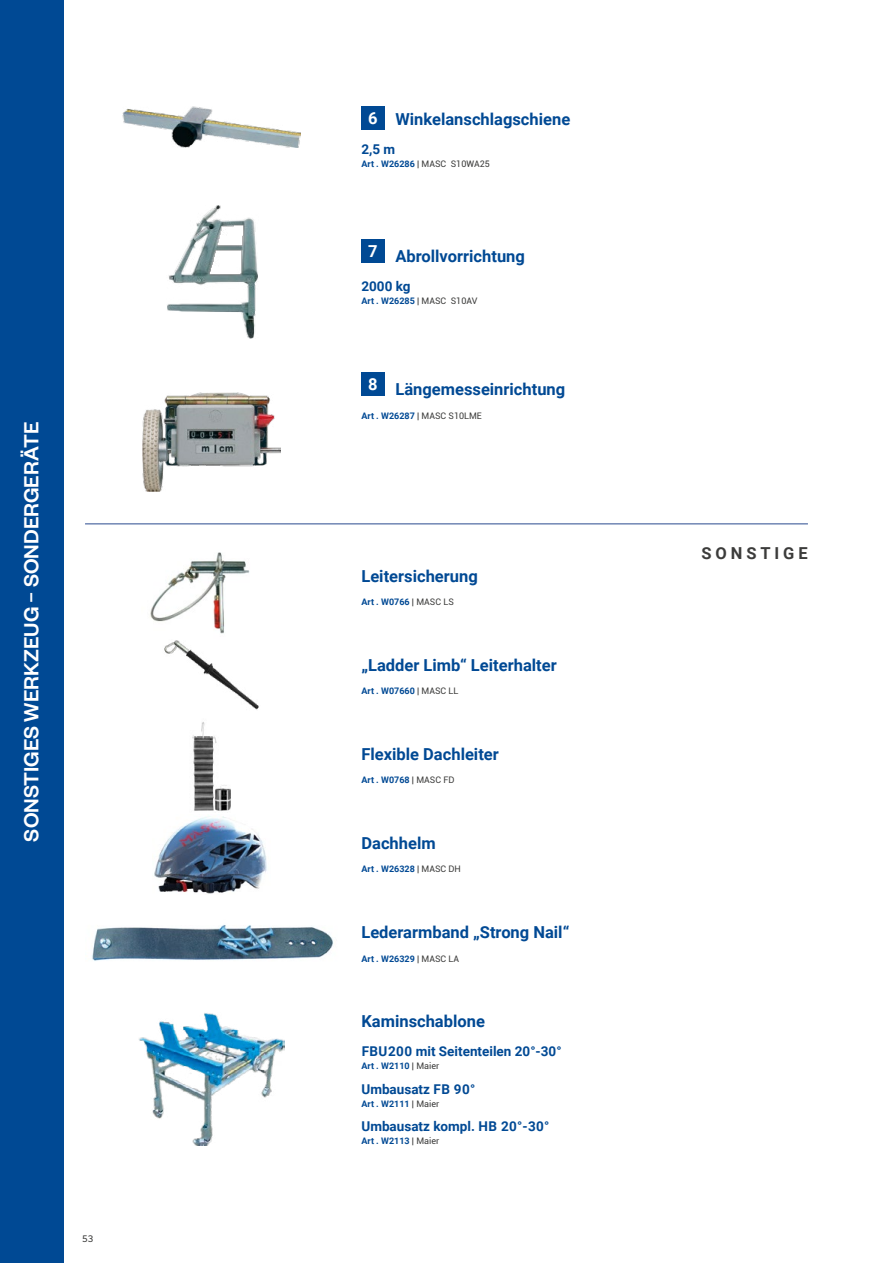
<style>
.page{position:relative;width:893px;height:1263px;background:#fff}
.page>*{position:absolute;margin:0;border:0;box-sizing:border-box;transform-origin:0 0}
.t1{font:500 22.5px "Founders Grotesk";color:#fff}
.t2{font:700 16.5px "Roboto";color:#004994}
.t3{font:700 16.5px "Roboto";letter-spacing:.235em;color:#3c3c3b}
.t4{font:700 13.5px "Roboto";color:#004994}
.t5{font:700 9px "Roboto";color:#004994}
.t6{font:9px "Roboto";color:#3c3c3b}
.t7{font:9px "Usual";color:#3c3c3b}
.s1{color:#fff}
.s2{font-weight:700;color:#004994}
.s3{font-weight:400;color:#3c3c3b}
</style>
<div class="page">
<img style="left:192px;top:725px;width:39px;height:86px">
<img style="left:123px;top:106px;width:177px;height:42px">
<img style="left:142px;top:392px;width:139px;height:99px">
<img style="left:150px;top:552px;width:100px;height:75px">
<img style="left:164px;top:627px;width:95px;height:98px">
<img style="left:154px;top:816px;width:113px;height:78px">
<img style="left:92px;top:925px;width:241px;height:36px">
<img style="left:139px;top:1013px;width:146px;height:133px">
<img style="left:167px;top:205px;width:91px;height:133px">
<div style="left:0;top:0;width:63px;height:1263px;background:#004994"></div>
<div style="left:361px;top:106px;width:24px;height:23px;background:#004994"></div>
<div style="left:361px;top:372px;width:24px;height:23px;background:#004994"></div>
<hr style="left:85px;top:523px;width:723px;height:1px;background:#294a8f">
<div style="left:361px;top:239px;width:24px;height:23px;background:#004994"></div>
<h1 class="t1" style="left:17px;top:841px;width:422px;rotate:-90deg">SONSTIGES WERKZEUG – SONDERGERÄTE</h1>
<p class="t7" style="left:82px;top:1233px;width:13px">53</p>
<p class="t2" style="left:368px;top:108px;width:203px"><span class="s1">6</span> Winkelanschlagschiene</p>
<p class="t4" style="left:361px;top:140px;width:35px">2,5 m</p>
<p class="t6" style="left:361px;top:158px;width:130px"><span class="s2">Art . W26286</span> | MASC S10WA25</p>
<p class="t2" style="left:368px;top:245px;width:158px"><sup>7</sup> Abrollvorrichtung</p>
<p class="t4" style="left:361px;top:277px;width:51px">2000 kg</p>
<p class="t5" style="left:361px;top:295px;width:117px">Art . W26285 <span class="s3">| MASC S10AV</span></p>
<p class="t2" style="left:368px;top:378px;width:198px"><sup>8</sup> Längemesseinrichtung</p>
<p class="t6" style="left:361px;top:409px;width:122px"><span class="s2">Art . W26287</span> | MASC S10LME</p>
<p class="t2" style="left:361px;top:564px;width:118px">Leitersicherung</p>
<p class="t5" style="left:361px;top:596px;width:94px">Art . W0766 <span class="s3">| MASC LS</span></p>
<p class="t2" style="left:361px;top:653px;width:197px">„Ladder Limb“ Leiterhalter</p>
<p class="t5" style="left:361px;top:685px;width:99px">Art . W07660 <span class="s3">| MASC LL</span></p>
<p class="t2" style="left:361px;top:742px;width:139px">Flexible Dachleiter</p>
<p class="t5" style="left:361px;top:774px;width:95px">Art . W0768 <span class="s3">| MASC FD</span></p>
<p class="t2" style="left:361px;top:831px;width:76px">Dachhelm</p>
<p class="t5" style="left:361px;top:863px;width:101px">Art . W26328 <span class="s3">| MASC DH</span></p>
<p class="t2" style="left:361px;top:920px;width:209px">Lederarmband „Strong Nail“</p>
<p class="t5" style="left:361px;top:952px;width:99px">Art . W26329 <span class="s3">| MASC LA</span></p>
<p class="t2" style="left:361px;top:1009px;width:125px">Kaminschablone</p>
<p class="t4" style="left:362px;top:1042px;width:201px">FBU200 mit Seitenteilen 20°-30°</p>
<p class="t5" style="left:361px;top:1059px;width:79px">Art . W2110 <span class="s3">| Maier</span></p>
<p class="t4" style="left:361px;top:1079px;width:115px">Umbausatz FB 90°</p>
<p class="t5" style="left:361px;top:1097px;width:79px">Art . W2111 <span class="s3">| Maier</span></p>
<p class="t4" style="left:361px;top:1117px;width:189px">Umbausatz kompl. HB 20°-30°</p>
<p class="t5" style="left:361px;top:1135px;width:79px">Art . W2113 <span class="s3">| Maier</span></p>
<p class="t3" style="left:702px;top:541px;width:108px">SONSTIGE</p>
</div>
